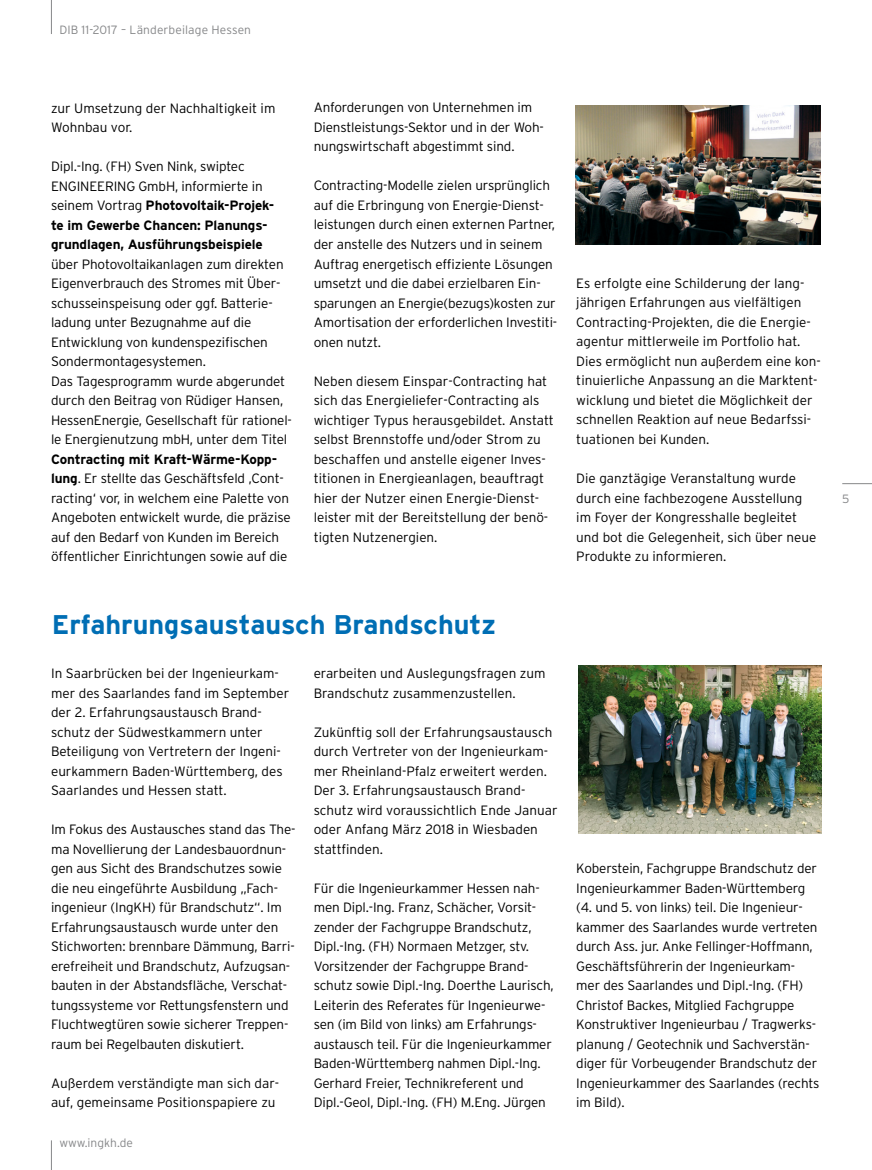
<style>
.page{position:relative;width:872px;height:1170px;background:#fff}
.page>*{position:absolute;margin:0;border:0;box-sizing:border-box;transform-origin:0 0}
.t1{font:700 27px "Interstate";color:#006eb4}
.t2{font:300 13.5px/19.5px "Interstate";letter-spacing:-.01em;color:#000}
.t3{font:700 13.5px/19.5px "Interstate";letter-spacing:-.01em;color:#000}
.t4{font:300 12px "Interstate";letter-spacing:.01em;color:#868789}
.s1{font-weight:300}
.s2{font-weight:700}
</style>
<div class="page">
<hr style="left:842px;top:483px;width:30px;height:1px;background:#868789">
<hr style="left:51px;top:0;width:1px;height:34px;background:#868789">
<svg style="left:51px;top:1140px;width:1px;height:29px"></svg>
<img style="left:575px;top:105px;width:245px;height:140px">
<img style="left:578px;top:666px;width:243px;height:167px">
<p class="t4" style="left:59px;top:23px;width:193px">DIB 11-2017 – Länderbeilage Hessen</p>
<p class="t2" style="left:51px;top:98px;width:226px">zur Umsetzung der Nachhaltigkeit im<br>Wohnbau vor.</p>
<p class="t3" style="left:51px;top:156px;width:225px"><span class="s1">Dipl.-Ing. (FH) Sven Nink, swiptec ENGINEERING GmbH, informierte in seinem Vortrag</span> Photovoltaik-Projek&shy;te im Gewerbe Chancen: Planungs&shy;grundlagen, Ausführungsbeispiele</p>
<p class="t2" style="left:51px;top:254px;width:242px">über Photovoltaikanlagen zum direkten Eigenverbrauch des Stromes mit Über&shy;schusseinspeisung oder ggf. Batterie&shy;ladung unter Bezugnahme auf die Entwicklung von kundenspezifischen Sondermontagesystemen.<br>Das Tagesprogramm wurde abgerundet durch den Beitrag von Rüdiger Hansen, HessenEnergie, Gesellschaft für rationel&shy;le Energienutzung mbH, unter dem Titel</p>
<p class="t2" style="left:51px;top:449px;width:241px"><span class="s2">Contracting mit Kraft-Wärme-Kopp&shy;lung</span>. Er stellte das Geschäftsfeld ‚Cont&shy;racting‘ vor, in welchem eine Palette von Angeboten entwickelt wurde, die präzise auf den Bedarf von Kunden im Bereich öffentlicher Einrichtungen sowie auf die</p>
<p class="t2" style="left:314px;top:98px;width:232px">Anforderungen von Unternehmen im<br>Dienstleistungs-Sektor und in der Woh&shy;nungswirtschaft abgestimmt sind.</p>
<p class="t2" style="left:314px;top:176px;width:245px">Contracting-Modelle zielen ursprünglich auf die Erbringung von Energie-Dienst&shy;leistungen durch einen externen Partner, der anstelle des Nutzers und in seinem Auftrag energetisch effiziente Lösungen umsetzt und die dabei erzielbaren Ein&shy;sparungen an Energie(bezugs)kosten zur Amortisation der erforderlichen Investiti&shy;onen nutzt.</p>
<p class="t2" style="left:314px;top:371px;width:242px">Neben diesem Einspar-Contracting hat sich das Energieliefer-Contracting als wichtiger Typus herausgebildet. Anstatt selbst Brennstoffe und/oder Strom zu beschaffen und anstelle eigener Inves&shy;titionen in Energieanlagen, beauftragt hier der Nutzer einen Energie-Dienst&shy;leister mit der Bereitstellung der benö&shy;tigten Nutzenergien.</p>
<p class="t2" style="left:576px;top:273px;width:246px">Es erfolgte eine Schilderung der lang&shy;jährigen Erfahrungen aus vielfältigen Contracting-Projekten, die die Energie&shy;agentur mittlerweile im Portfolio hat.<br>Dies ermöglicht nun außerdem eine kon&shy;tinuierliche Anpassung an die Marktent&shy;wicklung und bietet die Möglichkeit der schnellen Reaktion auf neue Bedarfssi&shy;tuationen bei Kunden.</p>
<p class="t2" style="left:576px;top:468px;width:242px">Die ganztägige Veranstaltung wurde durch eine fachbezogene Ausstellung im Foyer der Kongresshalle begleitet und bot die Gelegenheit, sich über neue Produkte zu informieren.</p>
<h1 class="t1" style="left:52px;top:610px;width:446px">Erfahrungsaustausch Brandschutz</h1>
<p class="t2" style="left:51px;top:663px;width:240px">In Saarbrücken bei der Ingenieurkam&shy;mer des Saarlandes fand im September der 2. Erfahrungsaustausch Brand&shy;schutz der Südwestkammern unter Beteiligung von Vertretern der Ingeni&shy;eurkammern Baden-Württemberg, des Saarlandes und Hessen statt.</p>
<p class="t2" style="left:51px;top:819px;width:246px">Im Fokus des Austausches stand das The&shy;ma Novellierung der Landesbauordnun&shy;gen aus Sicht des Brandschutzes sowie die neu eingeführte Ausbildung „Fach&shy;ingenieur (IngKH) für Brandschutz“. Im Erfahrungsaustausch wurde unter den Stichworten: brennbare Dämmung, Barri&shy;erefreiheit und Brandschutz, Aufzugsan&shy;bauten in der Abstandsfläche, Verschat&shy;tungssysteme vor Rettungsfenstern und Fluchtwegtüren sowie sicherer Treppen&shy;raum bei Regelbauten diskutiert.</p>
<p class="t2" style="left:51px;top:1072px;width:230px">Außerdem verständigte man sich dar&shy;auf, gemeinsame Positionspapiere zu</p>
<p class="t4" style="left:59px;top:1135px;width:75px">www.ingkh.de</p>
<p class="t2" style="left:314px;top:663px;width:233px">erarbeiten und Auslegungsfragen zum<br>Brandschutz zusammenzustellen.</p>
<p class="t2" style="left:314px;top:721px;width:245px">Zukünftig soll der Erfahrungsaustausch durch Vertreter von der Ingenieurkam&shy;mer Rheinland-Pfalz erweitert werden.<br>Der 3. Erfahrungsaustausch Brand&shy;schutz wird voraussichtlich Ende Januar oder Anfang März 2018 in Wiesbaden stattfinden.</p>
<p class="t2" style="left:314px;top:877px;width:242px">Für die Ingenieurkammer Hessen nah&shy;men Dipl.-Ing. Franz, Schächer, Vorsit&shy;zender der Fachgruppe Brandschutz, Dipl.-Ing. (FH) Normaen Metzger, stv.<br>Vorsitzender der Fachgruppe Brand&shy;schutz sowie Dipl.-Ing. Doerthe Laurisch, Leiterin des Referates für Ingenieurwe&shy;sen (im Bild von links) am Erfahrungs&shy;austausch teil. Für die Ingenieurkammer Baden-Württemberg nahmen Dipl.-Ing.<br>Gerhard Freier, Technikreferent und Dipl.-Geol, Dipl.-Ing. (FH) M.Eng. Jürgen</p>
<p class="t2" style="left:576px;top:858px;width:245px">Koberstein, Fachgruppe Brandschutz der Ingenieurkammer Baden-Württemberg (4. und 5. von links) teil. Die Ingenieur&shy;kammer des Saarlandes wurde vertreten durch Ass. jur. Anke Fellinger-Hoffmann, Geschäftsführerin der Ingenieurkam&shy;mer des Saarlandes und Dipl.-Ing. (FH)<br>Christof Backes, Mitglied Fachgruppe Konstruktiver Ingenieurbau / Tragwerks&shy;planung / Geotechnik und Sachverstän&shy;diger für Vorbeugender Brandschutz der Ingenieurkammer des Saarlandes (rechts im Bild).</p>
<p class="t4" style="left:842px;top:492px;width:9px">5</p>
</div>
